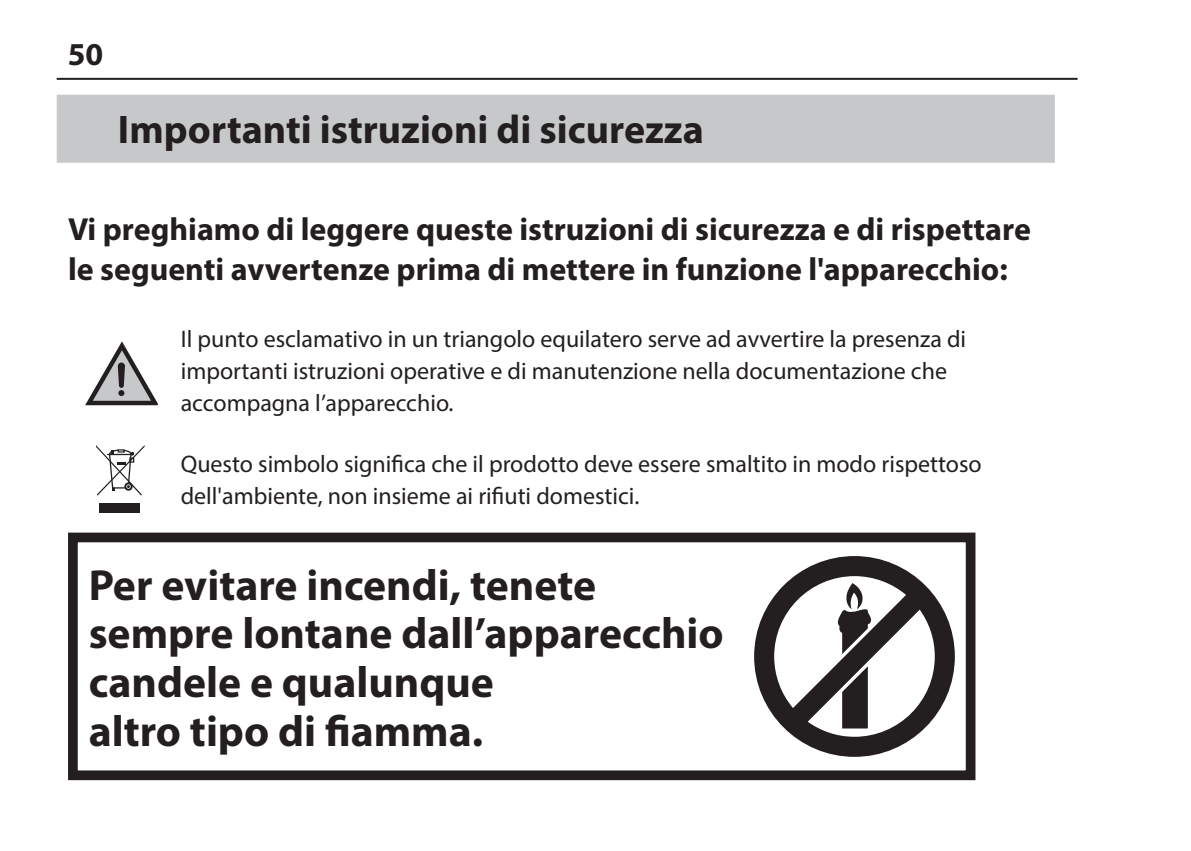
<style>
.page{position:relative;width:1191px;height:851px;background:#fff}
.page>*{position:absolute;margin:0;border:0;box-sizing:border-box;transform-origin:0 0}
.t1{font:700 43.6px/48.4px "Myriad Pro";color:#231f20}
.t2{font:700 40px "Myriad Pro";color:#231f20}
.t3{font:700 32px/40px "Myriad Pro";color:#231f20}
.t4{font:24px/32px "Myriad Pro";color:#231f20}
</style>
<div class="page">
<div style="left:57px;top:95px;width:997px;height:68px;background:#c7c8ca"></div>
<div style="left:68px;top:532px;width:907px;height:248px;border:10px solid #231f20"></div>
<svg style="left:754px;top:556px;width:201px;height:200px"></svg>
<svg style="left:85px;top:341px;width:73px;height:65px"></svg>
<svg style="left:96px;top:445px;width:49px;height:50px"></svg>
<div style="left:99px;top:503px;width:41px;height:9px;background:#231f20"></div>
<hr style="left:57px;top:78px;width:1020px;height:2px;background:#231f20">
<h3 class="t3" style="left:68px;top:33px;width:37px">50</h3>
<h2 class="t2" style="left:118px;top:104px;width:587px">Importanti istruzioni di sicurezza</h2>
<h3 class="t3" style="left:68px;top:208px;width:964px">Vi preghiamo di leggere queste istruzioni di sicurezza e di rispettare le seguenti avvertenze prima di mettere in funzione l'apparecchio:</h3>
<p class="t4" style="left:181px;top:323px;width:787px">Il punto esclamativo in un triangolo equilatero serve ad avvertire la presenza di importanti istruzioni operative e di manutenzione nella documentazione che accompagna l’apparecchio.</p>
<p class="t4" style="left:181px;top:447px;width:802px">Questo simbolo significa che il prodotto deve essere smaltito in modo rispettoso dell'ambiente, non insieme ai rifiuti domestici.</p>
<h1 class="t1" style="left:89px;top:559px;width:636px">Per evitare incendi, tenete sempre lontane dall’apparecchio candele e qualunque<br>altro tipo di fiamma.</h1>
</div>
